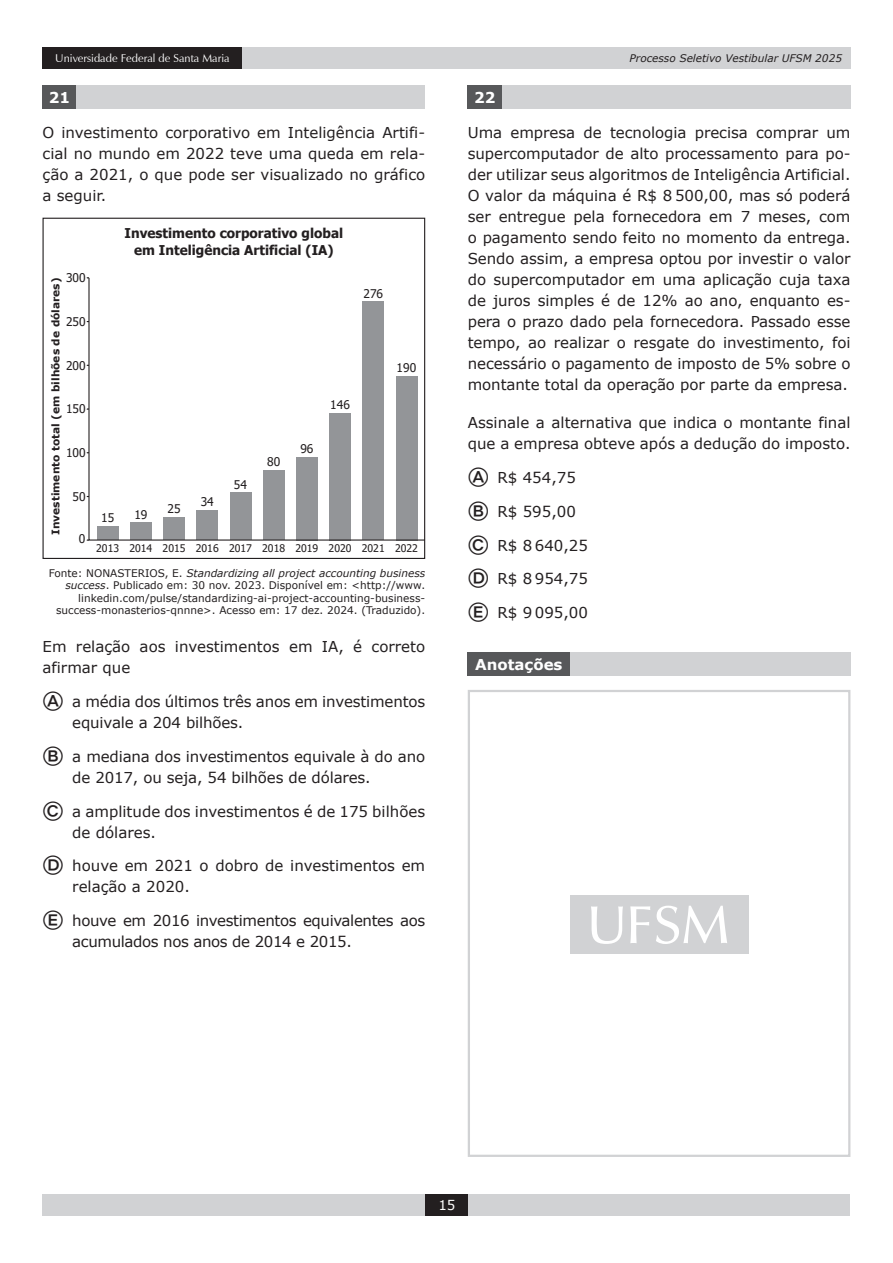
<style>
.page{position:relative;width:893px;height:1263px;background:#fff}
.page>*{position:absolute;margin:0;border:0;box-sizing:border-box;transform-origin:0 0}
.t1{font:15px/21px "Verdana";color:#231f20}
.t2{font:15px/21px "Verdana";letter-spacing:-.025em;color:#231f20}
.t3{font:700 15px "Verdana";color:#fff}
.t4{font:700 13.5px/16.2px "Tahoma";color:#231f20;text-align:center}
.t5{font:13.5px "Verdana";color:#fff}
.t6{font:12px "Tahoma";color:#231f20}
.t7{font:11.25px "Zapf Humanist 601 BT";color:#fff}
.t8{font:10.5px/12.6px "Verdana";color:#231f20;text-align:right}
.t9{font:10.5px "Tahoma";color:#231f20}
.t10{font:700 10.5px "Verdana";color:#231f20}
.t11{font:italic 10.5px "Verdana";color:#231f20}
.s1{font-family:"Bundesbahn Pi Three";font-size:22.5px}
.s2{font-style:italic}
</style>
<div class="page">
<div style="left:234px;top:47px;width:616px;height:22px;background:#d1d2d4"></div>
<div style="left:43px;top:1194px;width:807px;height:22px;background:#d1d2d4"></div>
<div style="left:425px;top:1194px;width:43px;height:22px;background:#231f20"></div>
<div style="left:43px;top:47px;width:199px;height:22px;background:#231f20"></div>
<div style="left:43px;top:85px;width:34px;height:24px;background:#57585a"></div>
<div style="left:77px;top:85px;width:348px;height:24px;background:#d1d2d4"></div>
<svg style="left:88px;top:277px;width:335px;height:264px"></svg>
<div style="left:43px;top:218px;width:382px;height:341px;border:1px solid #231f20"></div>
<div style="left:570px;top:895px;width:178px;height:59px;background:#d1d2d4"></div>
<svg style="left:591px;top:906px;width:136px;height:38px"></svg>
<div style="left:468px;top:690px;width:382px;height:467px;border:2px solid #d1d2d4"></div>
<div style="left:468px;top:652px;width:102px;height:24px;background:#57585a"></div>
<div style="left:570px;top:652px;width:280px;height:24px;background:#d1d2d4"></div>
<div style="left:468px;top:85px;width:34px;height:24px;background:#57585a"></div>
<div style="left:502px;top:85px;width:348px;height:24px;background:#d1d2d4"></div>
<p class="t7" style="left:55px;top:51px;width:176px">Universidade Federal de Santa Maria</p>
<p class="t11" style="left:630px;top:51px;width:214px">Processo Seletivo Vestibular UFSM 2025</p>
<p class="t3" style="left:49px;top:87px;width:23px">21</p>
<p class="t1" style="left:43px;top:122px;width:384px;text-align:justify">O investimento corporativo em Inteligência Artifi&shy;cial no mundo em 2022 teve uma queda em rela&shy;ção a 2021, o que pode ser visualizado no gráfico a seguir.</p>
<p class="t3" style="left:474px;top:87px;width:23px">22</p>
<p class="t1" style="left:468px;top:122px;width:384px;text-align:justify">Uma empresa de tecnologia precisa comprar um supercomputador de alto processamento para po&shy;der utilizar seus algoritmos de Inteligência Artificial.<br>O valor da máquina é R$ 8 500,00, mas só poderá ser entregue pela fornecedora em 7 meses, com o pagamento sendo feito no momento da entrega.<br>Sendo assim, a empresa optou por investir o valor do supercomputador em uma aplicação cuja taxa de juros simples é de 12% ao ano, enquanto es&shy;pera o prazo dado pela fornecedora. Passado esse tempo, ao realizar o resgate do investimento, foi necessário o pagamento de imposto de 5% sobre o montante total da operação por parte da empresa.</p>
<p class="t1" style="left:468px;top:412px;width:384px">Assinale a alternativa que indica o montante final que a empresa obteve após a dedução do imposto.</p>
<p class="t1" style="left:468px;top:467px;width:110px"><span class="s1">A</span> R$ 454,75</p>
<p class="t1" style="left:468px;top:501px;width:110px"><span class="s1">B</span> R$ 595,00</p>
<p class="t1" style="left:468px;top:535px;width:122px"><span class="s1">C</span> R$ 8 640,25</p>
<p class="t1" style="left:468px;top:568px;width:122px"><span class="s1">D</span> R$ 8 954,75</p>
<p class="t1" style="left:468px;top:602px;width:122px"><span class="s1">E</span> R$ 9 095,00</p>
<p class="t4" style="left:125px;top:226px;width:220px">Investimento corporativo global em Inteligência Artificial (IA)</p>
<p class="t6" style="left:66px;top:270px;width:21px">300</p>
<p class="t10" style="left:48px;top:535px;width:259px;rotate:-90deg">Investimento total (em bilhões de dólares)</p>
<p class="t6" style="left:363px;top:285px;width:21px">276</p>
<p class="t6" style="left:66px;top:313px;width:21px">250</p>
<p class="t6" style="left:66px;top:357px;width:21px">200</p>
<p class="t6" style="left:397px;top:359px;width:21px">190</p>
<p class="t6" style="left:330px;top:396px;width:21px">146</p>
<p class="t6" style="left:66px;top:401px;width:21px">150</p>
<p class="t6" style="left:300px;top:440px;width:15px">96</p>
<p class="t6" style="left:66px;top:445px;width:21px">100</p>
<p class="t6" style="left:267px;top:454px;width:15px">80</p>
<p class="t6" style="left:234px;top:476px;width:15px">54</p>
<p class="t6" style="left:72px;top:488px;width:15px">50</p>
<p class="t6" style="left:79px;top:530px;width:8px">0</p>
<p class="t6" style="left:201px;top:493px;width:15px">34</p>
<p class="t6" style="left:168px;top:501px;width:15px">25</p>
<p class="t6" style="left:134px;top:506px;width:15px">19</p>
<p class="t6" style="left:101px;top:510px;width:15px">15</p>
<p class="t9" style="left:96px;top:541px;width:323px">2013 2014 2015 2016 2017 2018 2019 2020 2021 2022</p>
<p class="t8" style="left:49px;top:566px;width:378px">Fonte: NONASTERIOS, E. <span class="s2">Standardizing all project accounting business success</span>. Publicado em: 30 nov. 2023. Disponível em: &lt;http://www. linkedin.com/pulse/standardizing-ai-project-accounting-business&shy;success-monasterios-qnnne&gt;. Acesso em: 17 dez. 2024. (Traduzido).</p>
<p class="t1" style="left:43px;top:636px;width:384px">Em relação aos investimentos em IA, é correto afirmar que</p>
<p class="t1" style="left:72px;top:691px;width:354px;text-indent:-30px"><span class="s1">A</span> a média dos últimos três anos em investimentos equivale a 204 bilhões.</p>
<p class="t1" style="left:72px;top:746px;width:354px;text-indent:-30px"><span class="s1">B</span> a mediana dos investimentos equivale à do ano de 2017, ou seja, 54 bilhões de dólares.</p>
<p class="t1" style="left:72px;top:800px;width:354px;text-indent:-30px"><span class="s1">C</span> a amplitude dos investimentos é de 175 bilhões de dólares.</p>
<p class="t1" style="left:72px;top:855px;width:354px;text-indent:-30px"><span class="s1">D</span> houve em 2021 o dobro de investimentos em relação a 2020.</p>
<p class="t2" style="left:72px;top:910px;width:354px;text-indent:-30px"><span class="s1">E</span> houve em 2016 investimentos equivalentes aos acumulados nos anos de 2014 e 2015.</p>
<p class="t3" style="left:475px;top:654px;width:89px">Anotações</p>
<p class="t5" style="left:438px;top:1196px;width:19px">15</p>
</div>
